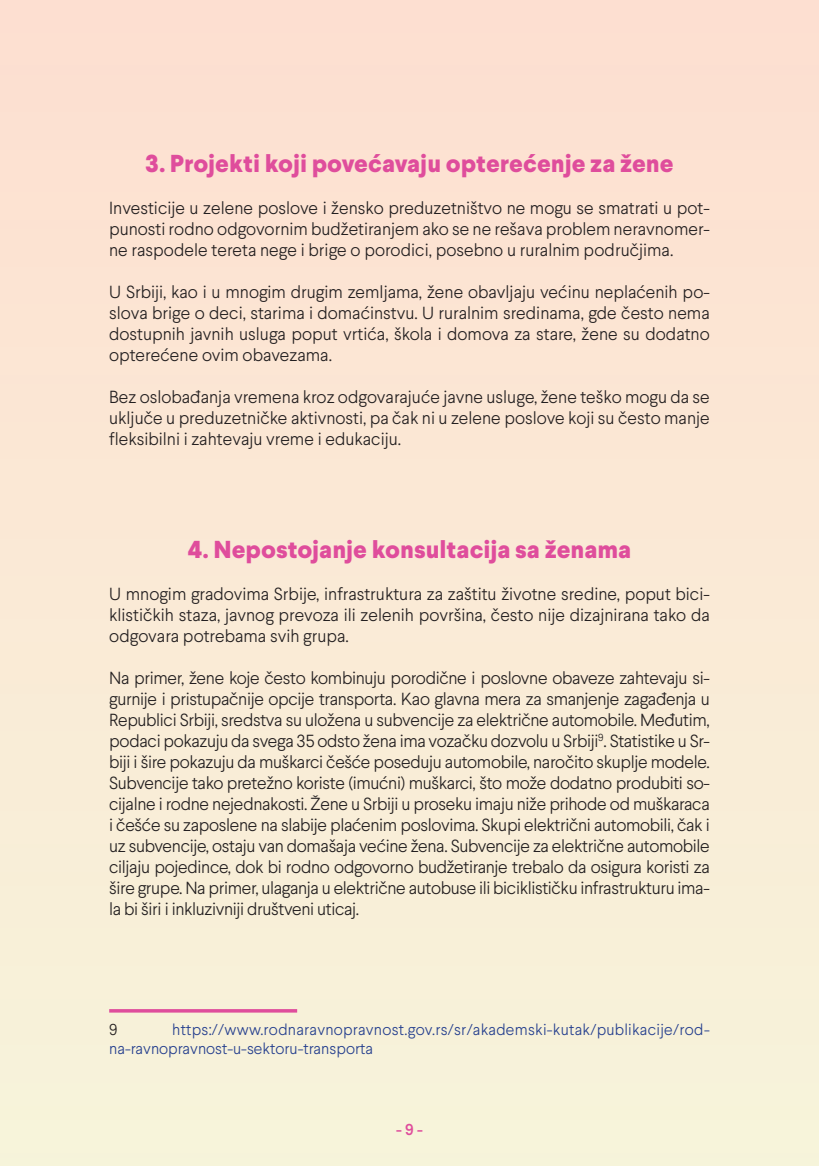
<style>
.page{position:relative;width:819px;height:1166px;background:#faead6}
.page>*{position:absolute;margin:0;border:0;box-sizing:border-box;transform-origin:0 0}
.t1{font:800 24.5px "Larsseit";color:#df4d9c}
.t2{font:300 17.5px/21px "Larsseit";color:#231f20;text-align:justify}
.t3{font:300 15.75px/18.9px "Larsseit";letter-spacing:.015em;color:#253f8e}
.t4{font:500 15.75px "Larsseit";color:#df4d9c}
.t5{font:300 15.75px "Larsseit";color:#231f20}
</style>
<div class="page">
<hr style="left:109px;top:1009px;width:188px;height:3px;background:#df4d9c">
<p class="t1" style="left:145px;top:147px;width:530px">3. Projekti koji povećavaju opterećenje za žene</p>
<p class="t2" style="left:109px;top:197px;width:602px">Investicije u zelene poslove i žensko preduzetništvo ne mogu se smatrati u pot&shy;punosti rodno odgovornim budžetiranjem ako se ne rešava problem neravnomer&shy;ne raspodele tereta nege i brige o porodici, posebno u ruralnim područjima.</p>
<p class="t2" style="left:109px;top:281px;width:602px">U Srbiji, kao i u mnogim drugim zemljama, žene obavljaju većinu neplaćenih po&shy;slova brige o deci, starima i domaćinstvu. U ruralnim sredinama, gde često nema dostupnih javnih usluga poput vrtića, škola i domova za stare, žene su dodatno opterećene ovim obavezama.</p>
<p class="t2" style="left:109px;top:386px;width:602px">Bez oslobađanja vremena kroz odgovarajuće javne usluge, žene teško mogu da se uključe u preduzetničke aktivnosti, pa čak ni u zelene poslove koji su često manje fleksibilni i zahtevaju vreme i edukaciju.</p>
<p class="t1" style="left:188px;top:533px;width:445px">4. Nepostojanje konsultacija sa ženama</p>
<p class="t2" style="left:109px;top:583px;width:602px">U mnogim gradovima Srbije, infrastruktura za zaštitu životne sredine, poput bici&shy;klističkih staza, javnog prevoza ili zelenih površina, često nije dizajnirana tako da odgovara potrebama svih grupa.</p>
<p class="t2" style="left:109px;top:667px;width:602px">Na primer, žene koje često kombinuju porodične i poslovne obaveze zahtevaju si&shy;gurnije i pristupačnije opcije transporta. Kao glavna mera za smanjenje zagađenja u Republici Srbiji, sredstva su uložena u subvencije za električne automobile. Međutim, podaci pokazuju da svega 35 odsto žena ima vozačku dozvolu u Srbiji<sup>9</sup>. Statistike u Sr&shy;biji i šire pokazuju da muškarci češće poseduju automobile, naročito skuplje modele.<br>Subvencije tako pretežno koriste (imućni) muškarci, što može dodatno produbiti so&shy;cijalne i rodne nejednakosti. Žene u Srbiji u proseku imaju niže prihode od muškaraca i češće su zaposlene na slabije plaćenim poslovima. Skupi električni automobili, čak i uz subvencije, ostaju van domašaja većine žena. Subvencije za električne automobile ciljaju pojedince, dok bi rodno odgovorno budžetiranje trebalo da osigura koristi za šire grupe. Na primer, ulaganja u električne autobuse ili biciklističku infrastrukturu ima&shy;la bi širi i inkluzivniji društveni uticaj.</p>
<p class="t3" style="left:109px;top:1020px;width:602px;text-indent:63px">https://www.rodnaravnopravnost.gov.rs/sr/akademski-kutak/publikacije/rod&shy;na-ravnopravnost-u-sektoru-transporta</p>
<p class="t5" style="left:109px;top:1020px;width:10px">9</p>
<p class="t4" style="left:396px;top:1120px;width:28px">- 9 -</p>
</div>
